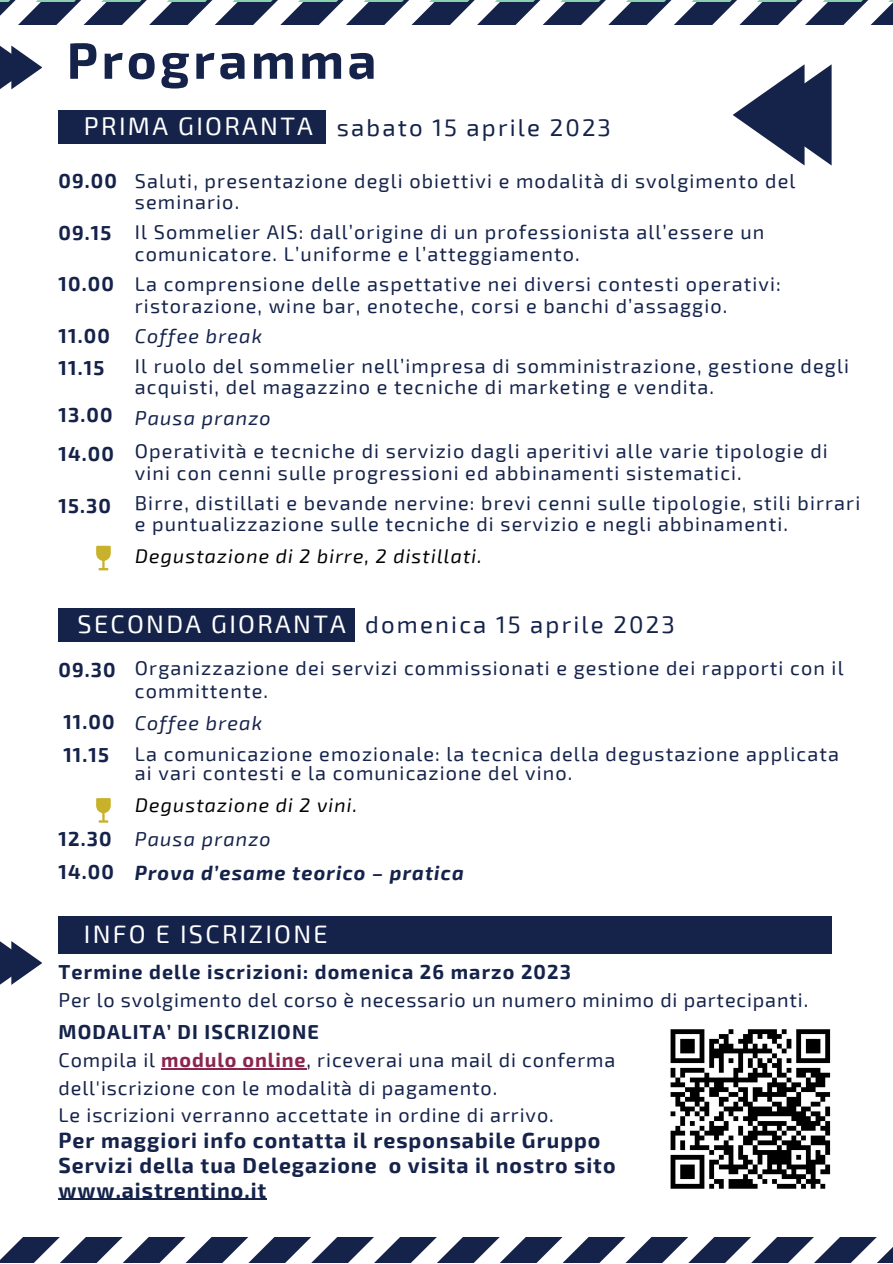
<style>
.page{position:relative;width:893px;height:1264px;background:#fff}
.page>*{position:absolute;margin:0;border:0;box-sizing:border-box;transform-origin:0 0}
.t1{font:700 51px "Exo 2";letter-spacing:.07em;color:#15234b}
.t2{font:25.2px "Exo 2";letter-spacing:.09em;color:#fff}
.t3{font:24px "Exo 2";letter-spacing:.09em;color:#15234b}
.t4{font:700 21.3px/24.8px "Exo 2";letter-spacing:.045em;color:#15234b}
.t5{font:19.8px/21.6px "Exo 2";letter-spacing:.055em;color:#15234b}
.t6{font:700 19.8px/32.4px "Exo 2";letter-spacing:.055em;color:#15234b}
.t7{font:italic 19.8px "Exo 2";letter-spacing:.055em;color:#15234b}
.t8{font:italic 700 19.8px "Exo 2";letter-spacing:.055em;color:#15234b}
.t9{font:italic 19.5px "Exo 2";letter-spacing:.06em;color:#000}
.s1{font-size:25.2px;color:#fff}
.s2{font-weight:700}
.s3{font-weight:700;color:#8b254f}
</style>
<div class="page">
<svg style="left:0;top:46px;width:42px;height:43px"></svg>
<svg style="left:0;top:941px;width:42px;height:43px"></svg>
<hr style="left:161px;top:1068px;width:145px;height:1px;background:#8b254f">
<hr style="left:58px;top:1198px;width:209px;height:1px;background:#15234b">
<svg style="left:0;top:1237px;width:892px;height:25px"></svg>
<svg style="left:733px;top:64px;width:98px;height:101px"></svg>
<svg style="left:0;top:0;width:892px;height:25px"></svg>
<div style="left:58px;top:110px;width:267px;height:34px;background:#15234b"></div>
<svg style="left:96px;top:546px;width:15px;height:24px"></svg>
<div style="left:58px;top:916px;width:773px;height:37px;background:#15234b"></div>
<svg style="left:96px;top:798px;width:15px;height:24px"></svg>
<div style="left:58px;top:608px;width:296px;height:34px;background:#15234b"></div>
<svg style="left:670px;top:1029px;width:161px;height:160px"></svg>
<h1 class="t1" style="left:67px;top:27px;width:311px">Programma</h1>
<p class="t3" style="left:84px;top:112px;width:528px"><span class="s1">PRIMA GIORANTA</span> sabato 15 aprile 2023</p>
<p class="t6" style="left:58px;top:164px;width:60px">09.00</p>
<p class="t6" style="left:58px;top:215px;width:54px">09.15</p>
<p class="t6" style="left:58px;top:267px;width:57px">10.00</p>
<p class="t6" style="left:58px;top:318px;width:53px">11.00<br>11.15</p>
<p class="t6" style="left:58px;top:394px;width:57px;line-height:38.8px">13.00<br>14.00</p>
<p class="t6" style="left:58px;top:488px;width:54px">15.30</p>
<p class="t5" style="left:135px;top:169px;width:662px">Saluti, presentazione degli obiettivi e modalità di svolgimento del seminario.</p>
<p class="t5" style="left:135px;top:221px;width:631px">Il Sommelier AIS: dall’origine di un professionista all’essere un comunicatore. L’uniforme e l’atteggiamento.</p>
<p class="t5" style="left:135px;top:272px;width:647px">La comprensione delle aspettative nei diversi contesti operativi: ristorazione, wine bar, enoteche, corsi e banchi d’assaggio.</p>
<p class="t7" style="left:135px;top:323px;width:129px">Coffee break</p>
<p class="t5" style="left:135px;top:354px;width:715px">Il ruolo del sommelier nell’impresa di somministrazione, gestione degli acquisti, del magazzino e tecniche di marketing e vendita.</p>
<p class="t7" style="left:135px;top:405px;width:137px">Pausa pranzo</p>
<p class="t5" style="left:135px;top:439px;width:694px">Operatività e tecniche di servizio dagli aperitivi alle varie tipologie di vini con cenni sulle progressioni ed abbinamenti sistematici.</p>
<p class="t5" style="left:135px;top:491px;width:726px">Birre, distillati e bevande nervine: brevi cenni sulle tipologie, stili birrari e puntualizzazione sulle tecniche di servizio e negli abbinamenti.</p>
<p class="t9" style="left:135px;top:544px;width:348px">Degustazione di 2 birre, 2 distillati.</p>
<p class="t3" style="left:78px;top:609px;width:598px"><span class="s1">SECONDA GIORANTA</span> domenica 15 aprile 2023</p>
<p class="t6" style="left:58px;top:652px;width:59px">09.30</p>
<p class="t6" style="left:63px;top:705px;width:53px">11.00<br>11.15</p>
<p class="t6" style="left:58px;top:822px;width:57px">12.30<br>14.00</p>
<p class="t5" style="left:135px;top:656px;width:710px;line-height:23px">Organizzazione dei servizi commissionati e gestione dei rapporti con il committente.</p>
<p class="t7" style="left:135px;top:710px;width:129px">Coffee break</p>
<p class="t5" style="left:135px;top:743px;width:705px;line-height:18.9px">La comunicazione emozionale: la tecnica della degustazione applicata ai vari contesti e la comunicazione del vino.</p>
<p class="t9" style="left:135px;top:792px;width:223px">Degustazione di 2 vini.</p>
<p class="t7" style="left:135px;top:826px;width:137px">Pausa pranzo</p>
<p class="t8" style="left:135px;top:859px;width:330px">Prova d’esame teorico – pratica</p>
<p class="t2" style="left:84px;top:918px;width:245px">INFO E ISCRIZIONE</p>
<p class="t6" style="left:58px;top:954px;width:514px">Termine delle iscrizioni: domenica 26 marzo 2023</p>
<p class="t5" style="left:58px;top:988px;width:751px">Per lo svolgimento del corso è necessario un numero minimo di partecipanti.</p>
<p class="t5" style="left:58px;top:1017px;width:558px;line-height:27.8px"><span class="s2">MODALITA’ DI ISCRIZIONE<br></span>Compila il <span class="s3">modulo online</span>, riceverai una mail di conferma dell'iscrizione con le modalità di pagamento.<br>Le iscrizioni verranno accettate in ordine di arrivo.</p>
<p class="t4" style="left:58px;top:1127px;width:558px">Per maggiori info contatta il responsabile Gruppo<br>Servizi della tua Delegazione o visita il nostro sito www.aistrentino.it</p>
</div>
